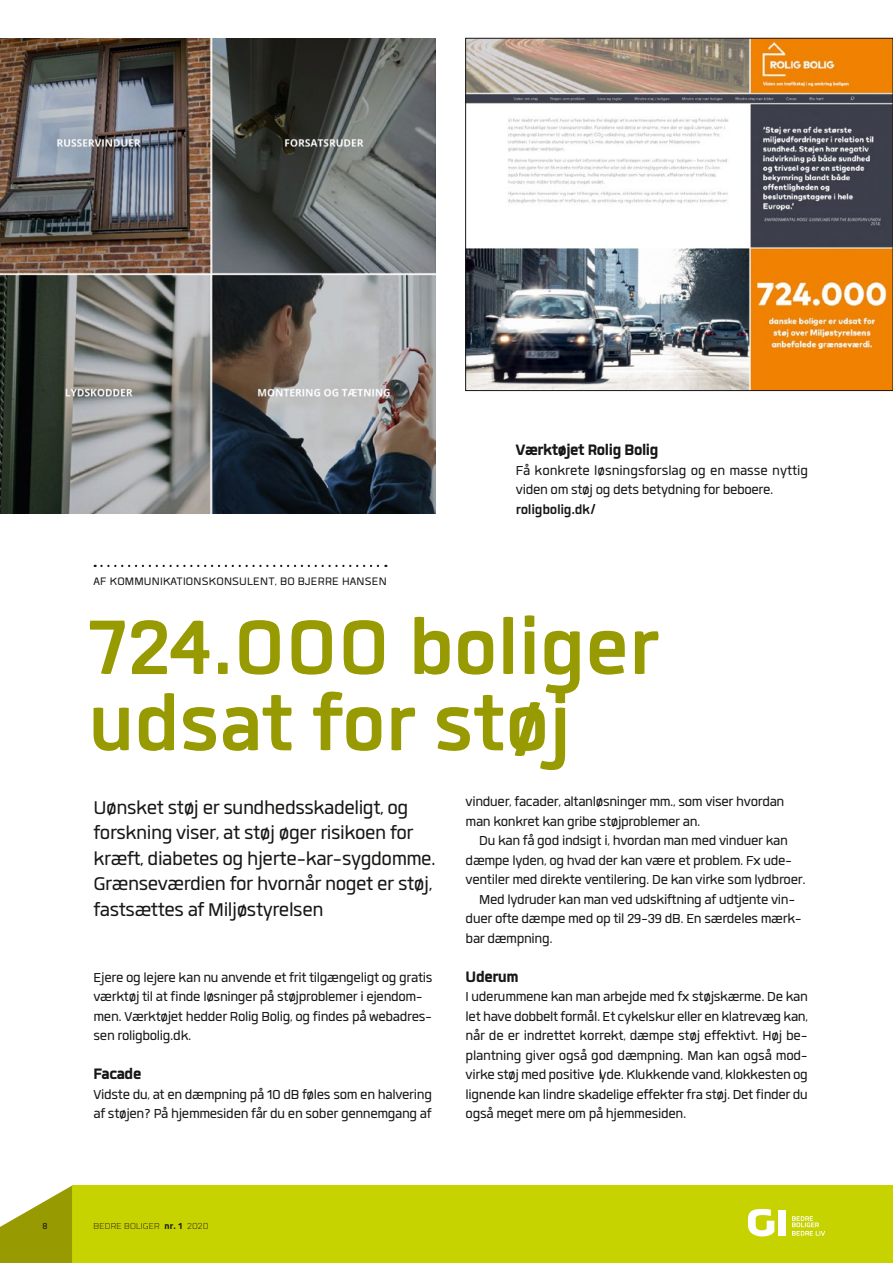
<style>
.page{position:relative;width:893px;height:1263px;background:#fff}
.page>*{position:absolute;margin:0;border:0;box-sizing:border-box;transform-origin:0 0}
.t1{font:700 106.8px "Quan";letter-spacing:-.01em;color:#979a00}
.t2{font:25.5px/25.5px "Quan";letter-spacing:-.02em;color:#181716}
.t3{font:800 21px "Quan";letter-spacing:-.02em;color:#181716}
.t4{font:18px/19.5px "Quan";letter-spacing:-.02em;color:#181716}
.t5{font:700 18px "Quan";letter-spacing:-.02em;color:#181716}
.t6{font:15px "Quan";letter-spacing:.01em;color:#181716}
.t7{font:300 12px "Quan";letter-spacing:.01em;color:#181716}
.t8{font:12px "Quan";color:#181716}
.s1{font-weight:800}
</style>
<div class="page">
<svg style="left:95px;top:565px;width:291px;height:2px"></svg>
<div style="left:72px;top:1185px;width:821px;height:78px;background:#c7d300"></div>
<div style="left:778px;top:1210px;width:7px;height:25px;background:#fff"></div>
<img style="left:0;top:38px;width:436px;height:476px">
<img style="left:467px;top:40px;width:424px;height:349px">
<div style="left:465px;top:38px;width:428px;height:353px;border:1px solid #181716"></div>
<svg style="left:0;top:1185px;width:72px;height:78px"></svg>
<svg style="left:792px;top:1216px;width:33px;height:19px"></svg>
<svg style="left:748px;top:1209px;width:26px;height:27px"></svg>
<h3 class="t3" style="left:516px;top:440px;width:144px">Værktøjet Rolig Bolig</h3>
<p class="t4" style="left:516px;top:460px;width:294px">Få konkrete løsningsforslag og en masse nyttig viden om støj og dets betydning for beboere.</p>
<h4 class="t5" style="left:516px;top:501px;width:82px">roligbolig.dk/</h4>
<p class="t6" style="left:94px;top:574px;width:295px">AF KOMMUNIKATIONSKONSULENT, BO BJERRE HANSEN</p>
<h1 class="t1" style="left:89px;top:596px;width:572px">724.000 boliger</h1>
<p class="t1" style="left:89px;top:672px;width:484px">udsat for støj</p>
<p class="t2" style="left:94px;top:794px;width:344px">Uønsket støj er sundhedsskadeligt, og forskning viser, at støj øger risikoen for kræft, diabetes og hjerte-kar-sygdomme.<br>Grænseværdien for hvornår noget er støj, fastsættes af Miljøstyrelsen</p>
<p class="t4" style="left:466px;top:792px;width:320px">vinduer, facader, altanløsninger mm., som viser hvordan man konkret kan gribe støjproblemer an.</p>
<p class="t4" style="left:466px;top:831px;width:342px;text-indent:14px">Du kan få god indsigt i, hvordan man med vinduer kan dæmpe lyden, og hvad der kan være et problem. Fx ude&shy;ventiler med direkte ventilering. De kan virke som lydbroer.</p>
<p class="t4" style="left:466px;top:889px;width:338px;text-indent:14px">Med lydruder kan man ved udskiftning af udtjente vin&shy;duer ofte dæmpe med op til 29-39 dB. En særdeles mærk&shy;bar dæmpning.</p>
<h3 class="t3" style="left:466px;top:966px;width:54px">Uderum</h3>
<p class="t4" style="left:466px;top:987px;width:344px;text-align:justify">I uderummene kan man arbejde med fx støjskærme. De kan let have dobbelt formål. Et cykelskur eller en klatrevæg kan, når de er indrettet korrekt, dæmpe støj effektivt. Høj be&shy;plantning giver også god dæmpning. Man kan også mod&shy;virke støj med positive lyde. Klukkende vand, klokkesten og lignende kan lindre skadelige effekter fra støj. Det fnder du også meget mere om på hjemmesiden.</p>
<p class="t4" style="left:94px;top:967px;width:341px">Ejere og lejere kan nu anvende et frit tilgængeligt og gratis værktøj til at fnde løsninger på støjproblemer i ejendom&shy;men. Værktøjet hedder Rolig Bolig, og fndes på webadres&shy;sen roligbolig.dk.</p>
<h3 class="t3" style="left:94px;top:1064px;width:49px">Facade</h3>
<p class="t4" style="left:94px;top:1084px;width:340px">Vidste du, at en dæmpning på 10 dB føles som en halvering af støjen? På hjemmesiden får du en sober gennemgang af</p>
<p class="t8" style="left:43px;top:1221px;width:7px">8</p>
<p class="t7" style="left:94px;top:1221px;width:117px">BEDRE BOLIGER <span class="s1">nr. 1</span> 2020</p>
</div>
